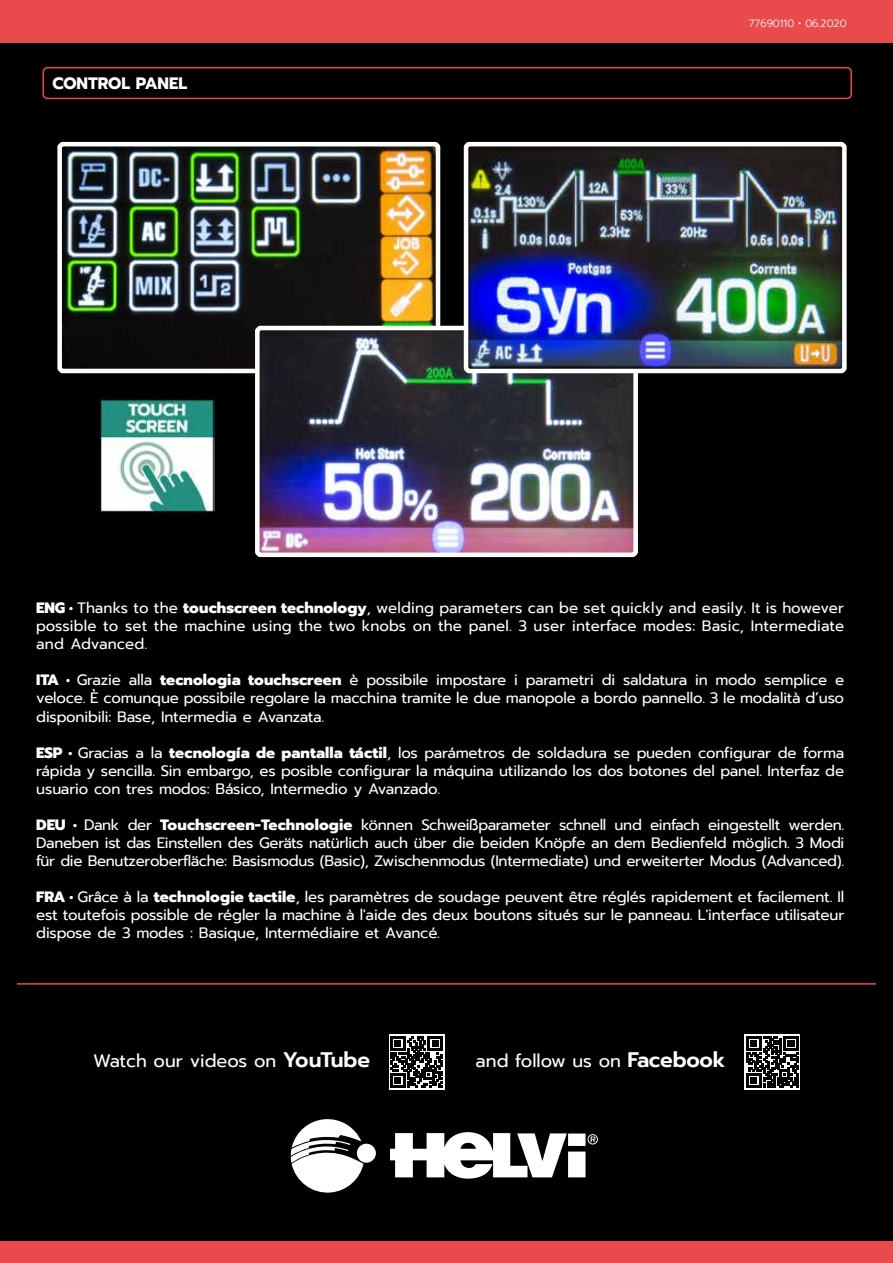
<style>
.page{position:relative;width:893px;height:1263px;background:#000}
.page>*{position:absolute;margin:0;border:0;box-sizing:border-box;transform-origin:0 0}
.t1{font:18px "Prompt";color:#fff}
.t2{font:700 16.5px "Prompt";color:#fff}
.t3{font:15px/18.1px "Prompt";letter-spacing:-.01em;color:#fff;text-align:justify}
.t4{font:300 10.5px "Prompt";color:#fff}
.s1{font-family:"Roboto Condensed"}
.s2{font-weight:800}
.s3{font-weight:600;font-size:21px}
</style>
<div class="page">
<div style="left:0;top:0;width:893px;height:43px;background:#e94b4c"></div>
<div style="left:0;top:1242px;width:893px;height:21px;background:#e94b4c"></div>
<div style="left:43px;top:67px;width:809px;height:32px;border:2px solid #e94b4c;border-radius:4px"></div>
<hr style="left:17px;top:983px;width:859px;height:2px;background:#e94b4c">
<svg style="left:745px;top:1034px;width:55px;height:55px"></svg>
<svg style="left:747px;top:1036px;width:51px;height:52px"></svg>
<svg style="left:389px;top:1034px;width:55px;height:55px"></svg>
<svg style="left:391px;top:1036px;width:51px;height:52px"></svg>
<svg style="left:291px;top:1119px;width:85px;height:74px"></svg>
<svg style="left:390px;top:1132px;width:208px;height:46px"></svg>
<img style="left:57px;top:141px;width:384px;height:233px">
<img style="left:251px;top:323px;width:387px;height:235px">
<img style="left:460px;top:141px;width:387px;height:234px">
<img style="left:100px;top:398px;width:114px;height:115px">
<p class="t2" style="left:53px;top:71px;width:136px">CONTROL PANEL</p>
<p class="t4" style="left:749px;top:16px;width:99px">77690110 <span class="s1">•</span> 06.2020</p>
<p class="t3" style="left:36px;top:599px;width:809px"><span class="s2">ENG •</span> Thanks to the <span class="s2">touchscreen technology</span>, welding parameters can be set quickly and easily. It is however possible to set the machine using the two knobs on the panel. 3 user interface modes: Basic, Intermediate and Advanced.</p>
<p class="t3" style="left:36px;top:671px;width:809px"><span class="s2">ITA •</span> Grazie alla <span class="s2">tecnologia touchscreen</span> è possibile impostare i parametri di saldatura in modo semplice e veloce. È comunque possibile regolare la macchina tramite le due manopole a bordo pannello. 3 le modalità d’uso disponibili: Base, Intermedia e Avanzata.</p>
<p class="t3" style="left:36px;top:743px;width:809px"><span class="s2">ESP •</span> Gracias a la <span class="s2">tecnología de pantalla táctil</span>, los parámetros de soldadura se pueden configurar de forma rápida y sencilla. Sin embargo, es posible configurar la máquina utilizando los dos botones del panel. Interfaz de usuario con tres modos: Básico, Intermedio y Avanzado.</p>
<p class="t3" style="left:36px;top:816px;width:809px"><span class="s2">DEU •</span> Dank der <span class="s2">Touchscreen-Technologie</span> können Schweißparameter schnell und einfach eingestellt werden.<br>Daneben ist das Einstellen des Geräts natürlich auch über die beiden Knöpfe an dem Bedienfeld möglich. 3 Modi für die Benutzeroberfläche: Basismodus (Basic), Zwischenmodus (Intermediate) und erweiterter Modus (Advanced).</p>
<p class="t3" style="left:36px;top:888px;width:809px"><span class="s2">FRA •</span> Grâce à la <span class="s2">technologie tactile</span>, les paramètres de soudage peuvent être réglés rapidement et facilement. Il est toutefois possible de régler la machine à l'aide des deux boutons situés sur le panneau. L'interface utilisateur dispose de 3 modes : Basique, Intermédiaire et Avancé.</p>
<p class="t1" style="left:93px;top:1047px;width:279px">Watch our videos on <span class="s3">YouTube</span></p>
<p class="t1" style="left:476px;top:1047px;width:252px">and follow us on <span class="s3">Facebook</span></p>
</div>
